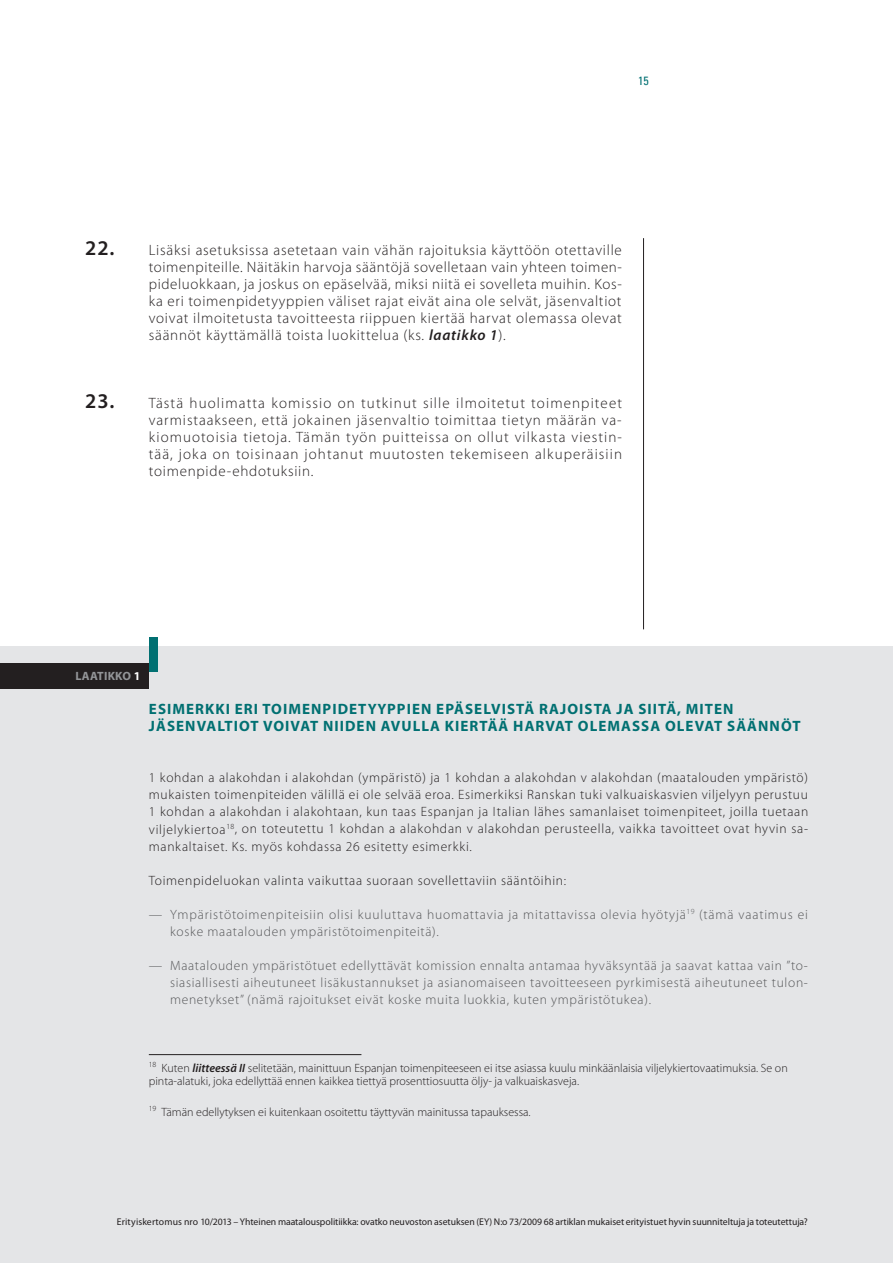
<style>
.page{position:relative;width:893px;height:1263px;background:#fff}
.page>*{position:absolute;margin:0;border:0;box-sizing:border-box;transform-origin:0 0}
.t1{font:300 15px/17px "Myriad Pro";letter-spacing:.05em;color:#231f20;text-align:justify}
.t2{font:700 15px/17px "Myriad Pro";letter-spacing:.07em;color:#017072}
.t3{font:300 13.5px/17px "Myriad Pro";letter-spacing:.05em;color:#231f20;text-align:justify}
.t4{font:300 13.5px/17px "Myriad Pro";letter-spacing:.06em;color:#57585a}
.t5{font:300 12px/13.5px "Myriad Pro";color:#231f20}
.t6{font:700 12px "Myriad Pro";letter-spacing:.02em;color:#939598}
.t7{font:condensed 12px "Univers LT Std";color:#017072}
.t8{font:9.75px "Myriad Pro";letter-spacing:-.005em;color:#231f20}
.s1{font-weight:600;font-size:21px}
.s2{font-weight:600;font-style:italic}
.s3{color:#fff}
</style>
<div class="page">
<div style="left:0;top:1174px;width:893px;height:89px;background:#e4e5e7"></div>
<div style="left:0;top:646px;width:893px;height:562px;background:#e4e5e7"></div>
<hr style="left:643px;top:238px;width:1px;height:391px;background:#231f20">
<div style="left:0;top:663px;width:149px;height:26px;background:#231f20"></div>
<div style="left:149px;top:638px;width:8px;height:34px;background:#017072"></div>
<hr style="left:149px;top:1054px;width:212px;height:1px;background:#231f20">
<p class="t7" style="left:638px;top:73px;width:12px">15</p>
<p class="t1" style="left:149px;top:242px;width:475px;text-indent:-64px"><span class="s1">22.</span> Lisäksi asetuksissa asetetaan vain vähän rajoituksia käyttöön otettaville toimenpiteille. Näitäkin harvoja sääntöjä sovelletaan vain yhteen toimen&shy;pideluokkaan, ja joskus on epäselvää, miksi niitä ei sovelleta muihin. Kos&shy;ka eri toimenpidetyyppien väliset rajat eivät aina ole selvät, jäsenvaltiot voivat ilmoitetusta tavoitteesta riippuen kiertää harvat olemassa olevat säännöt käyttämällä toista luokittelua (ks. <span class="s2">laatikko 1</span>).</p>
<p class="t1" style="left:149px;top:395px;width:475px;text-indent:-64px"><span class="s1">23.</span> Tästä huolimatta komissio on tutkinut sille ilmoitetut toimenpiteet varmistaakseen, että jokainen jäsenvaltio toimittaa tietyn määrän va&shy;kiomuotoisia tietoja. Tämän työn puitteissa on ollut vilkasta viestin&shy;tää, joka on toisinaan johtanut muutosten tekemiseen alkuperäisiin toimenpide‑ehdotuksiin.</p>
<p class="t6" style="left:76px;top:670px;width:66px">LAATIKKO <span class="s3">1</span></p>
<p class="t2" style="left:149px;top:701px;width:653px">ESI MERKKI ERI TOIMENPIDETYYPPIEN EPÄSELVISTÄ RAJOISTA JA SIITÄ, MITEN<br>JÄSENVALTIOT VOIVAT NII DEN AVULLA KIERTÄÄ HARVAT OLEMASSA OLEVAT SÄÄNNÖT</p>
<p class="t3" style="left:149px;top:769px;width:661px">1 kohdan a alakohdan i alakohdan (ympäristö) ja 1 kohdan a alakohdan v alakohdan (maatalouden ympäristö) mukaisten toimenpiteiden välillä ei ole selvää eroa. Esimerkiksi Ranskan tuki valkuaiskasvien viljelyyn perustuu 1 kohdan a alakohdan i alakohtaan, kun taas Espanjan ja Italian lähes samanlaiset toimenpiteet, joilla tuetaan viljelykiertoa<sup>18</sup>, on toteutettu 1 kohdan a alakohdan v alakohdan perusteella, vaikka tavoitteet ovat hyvin sa&shy;mankaltaiset. Ks. myös kohdassa 26 esitetty esimerkki.</p>
<p class="t3" style="left:149px;top:871px;width:419px">Toimenpideluokan valinta vaikuttaa suoraan sovellettaviin sääntöihin:</p>
<p class="t4" style="left:170px;top:905px;width:639px;text-indent:-21px">— Ympäristötoimenpiteisiin olisi kuuluttava huomattavia ja mitattavissa olevia hyötyjä<sup>19</sup> (tämä vaatimus ei koske maatalouden ympäristötoimenpiteitä).</p>
<p class="t4" style="left:170px;top:956px;width:639px;text-align:justify;text-indent:-21px">— Maatalouden ympäristötuet edellyttävät komission ennalta antamaa hyväksyntää ja saavat kattaa vain ”to&shy;siasiallisesti aiheutuneet lisäkustannukset ja asianomaiseen tavoitteeseen pyrkimisestä aiheutuneet tulon&shy;menetykset” (nämä rajoitukset eivät koske muita luokkia, kuten ympäristötukea).</p>
<p class="t5" style="left:149px;top:1061px;width:640px"><sup>18</sup> Kuten <span class="s2">liitteessä II</span> selitetään, mainittuun Espanjan toimenpiteeseen ei itse asiassa kuulu minkäänlaisia viljelykiertovaatimuksia. Se on pinta-alatuki, joka edellyttää ennen kaikkea tiettyä prosenttiosuutta öljy- ja valkuaiskasveja.</p>
<p class="t5" style="left:149px;top:1105px;width:383px"><sup>19</sup> Tämän edellytyksen ei kuitenkaan osoitettu täyttyvän mainitussa tapauksessa.</p>
<p class="t8" style="left:117px;top:1216px;width:692px">Erityiskertomus nro 10/2013 – Yhteinen maatalouspolitiikka: ovatko neuvoston asetuksen (EY) N:o 73/2009 68 artiklan mukaiset erityistuet hyvin suunniteltuja ja toteutettuja?</p>
</div>
